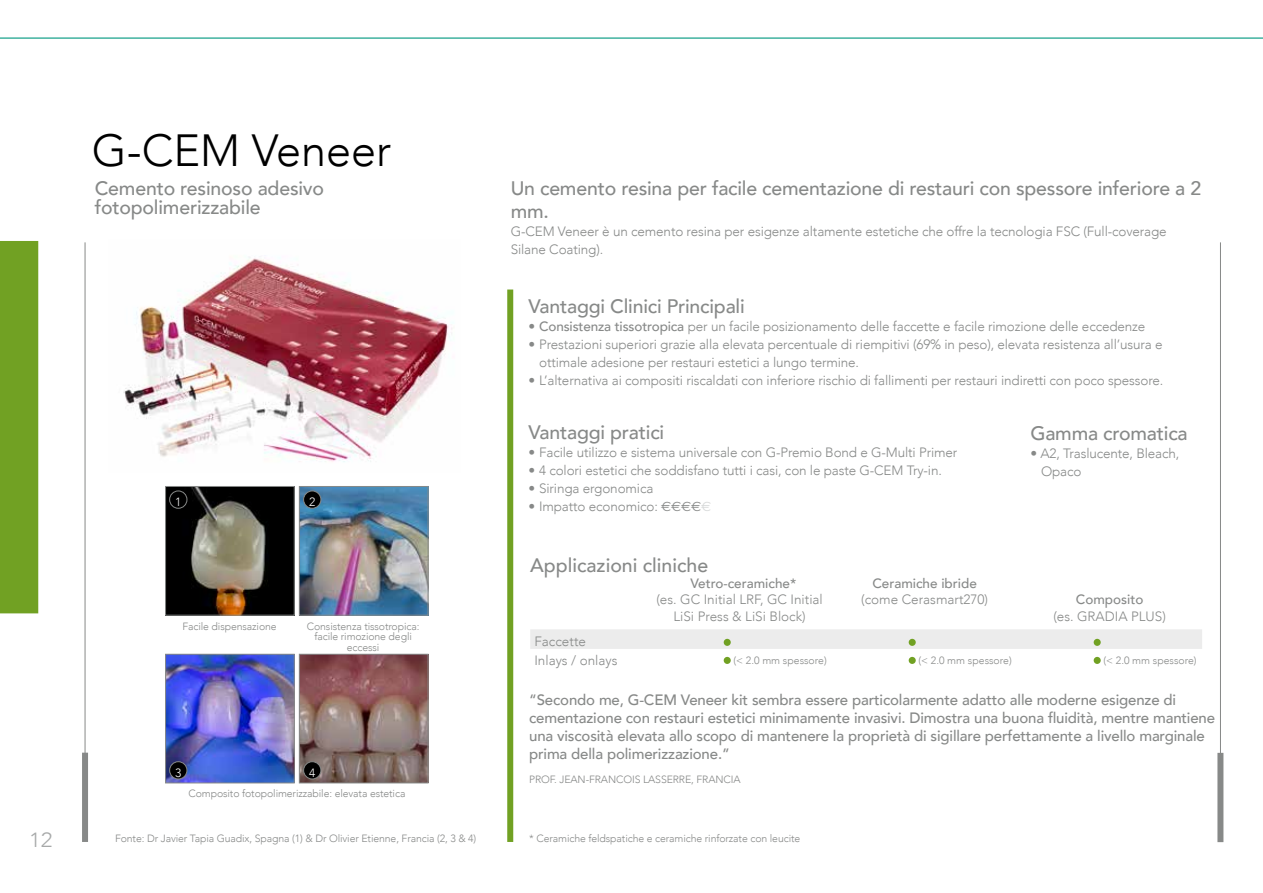
<style>
.page{position:relative;width:1263px;height:893px;background:#fff}
.page>*{position:absolute;margin:0;border:0;box-sizing:border-box;transform-origin:0 0}
.t1{font:300 45px "Avenir";color:#000}
.t2{font:300 20.55px "Avenir";color:#a7a9a9;scale:1.1 1}
.t3{font:500 19.5px/19.5px "Avenir";letter-spacing:-.01em;color:#878988}
.t4{font:500 15px/18px "Avenir";letter-spacing:-.01em;color:#878988}
.t5{font:300 13.5px/18px "Avenir";letter-spacing:-.01em;color:#878988}
.t6{font:500 13.5px "Avenir";color:#878988}
.t7{font:300 12px "Avenir";color:#fff}
.t8{font:300 10.5px/10.5px "Avenir";letter-spacing:-.01em;color:#878988;text-align:center}
.s1{font-weight:500}
.s2{font-family:"Euro Sans Std";font-weight:400}
.s3{font-family:"Euro Sans Std";font-weight:400;color:#d8dada}
</style>
<div class="page">
<div style="left:0;top:241px;width:38px;height:372px;background:#71a123"></div>
<div style="left:507px;top:290px;width:6px;height:552px;background:#71a123"></div>
<img style="left:123px;top:257px;width:330px;height:205px">
<hr style="left:85px;top:242px;width:1px;height:518px;background:#878988">
<div style="left:82px;top:753px;width:6px;height:89px;background:#878988"></div>
<hr style="left:1220px;top:242px;width:1px;height:518px;background:#878988">
<div style="left:1217px;top:753px;width:6px;height:89px;background:#878988"></div>
<img style="left:167px;top:488px;width:126px;height:125px">
<div style="left:165px;top:486px;width:130px;height:129px;border:1px solid #878988"></div>
<div style="left:170px;top:491px;width:17px;height:17px;background:#000;border-radius:50%"></div>
<div style="left:169px;top:491px;width:18px;height:17px;border:1px solid #878988;border-radius:50%"></div>
<img style="left:301px;top:488px;width:125px;height:125px">
<div style="left:299px;top:486px;width:129px;height:129px;border:1px solid #878988"></div>
<div style="left:304px;top:491px;width:17px;height:17px;background:#000;border-radius:50%"></div>
<div style="left:303px;top:491px;width:18px;height:17px;border:1px solid #878988;border-radius:50%"></div>
<img style="left:301px;top:656px;width:125px;height:125px">
<div style="left:299px;top:654px;width:129px;height:129px;border:1px solid #878988"></div>
<div style="left:304px;top:762px;width:17px;height:17px;background:#000;border-radius:50%"></div>
<div style="left:303px;top:761px;width:18px;height:18px;border:1px solid #878988;border-radius:50%"></div>
<img style="left:167px;top:656px;width:126px;height:125px">
<div style="left:165px;top:654px;width:130px;height:129px;border:1px solid #878988"></div>
<div style="left:170px;top:762px;width:17px;height:17px;background:#000;border-radius:50%"></div>
<div style="left:169px;top:761px;width:18px;height:18px;border:1px solid #878988;border-radius:50%"></div>
<div style="left:530px;top:629px;width:672px;height:20px;background:#ececec"></div>
<div style="left:724px;top:639px;width:7px;height:7px;background:#71a123;border-radius:50%"></div>
<div style="left:909px;top:639px;width:7px;height:7px;background:#71a123;border-radius:50%"></div>
<div style="left:1094px;top:639px;width:7px;height:7px;background:#71a123;border-radius:50%"></div>
<div style="left:724px;top:657px;width:7px;height:7px;background:#71a123;border-radius:50%"></div>
<div style="left:909px;top:657px;width:7px;height:7px;background:#71a123;border-radius:50%"></div>
<div style="left:1094px;top:657px;width:7px;height:7px;background:#71a123;border-radius:50%"></div>
<svg style="left:0;top:37px;width:1263px;height:2px;background:#6fc4b6"></svg>
<h2 class="t2" style="left:29px;top:827px;width:23px">12</h2>
<h1 class="t1" style="left:92px;top:124px;width:301px">G-CEM Veneer</h1>
<h3 class="t3" style="left:95px;top:177px;width:231px">Cemento resinoso adesivo fotopolimerizzabile</h3>
<h3 class="t3" style="left:511px;top:176px;width:692px;line-height:22.5px">Un cemento resina per facile cementazione di restauri con spessore inferiore a 2 mm.</h3>
<p class="t5" style="left:511px;top:222px;width:657px">G-CEM Veneer è un cemento resina per esigenze altamente estetiche che offre la tecnologia FSC (Full-coverage<br>Silane Coating).</p>
<p class="t7" style="left:175px;top:495px;width:8px">1</p>
<p class="t7" style="left:309px;top:495px;width:8px">2</p>
<p class="t8" style="left:182px;top:621px;width:96px">Facile dispensazione</p>
<p class="t8" style="left:307px;top:621px;width:114px">Consistenza tissotropica: facile rimozione degli eccessi</p>
<p class="t7" style="left:175px;top:766px;width:8px">3</p>
<p class="t7" style="left:309px;top:766px;width:8px">4</p>
<p class="t8" style="left:188px;top:789px;width:218px">Composito fotopolimerizzabile: elevata estetica</p>
<p class="t8" style="left:115px;top:833px;width:363px">Fonte: Dr Javier Tapia Guadix, Spagna (1) &amp; Dr Olivier Etienne, Francia (2, 3 &amp; 4)</p>
<h3 class="t3" style="left:528px;top:295px;width:218px">Vantaggi Clinici Principali</h3>
<p class="t5" style="left:528px;top:317px;width:618px">• <span class="s1">Consistenza tissotropica</span> per un facile posizionamento delle faccette e facile rimozione delle eccedenze</p>
<p class="t5" style="left:539px;top:335px;width:625px;text-indent:-11px">• Prestazioni superiori grazie alla elevata percentuale di riempitivi (69% in peso), elevata resistenza all’usura e ottimale adesione per restauri estetici a lungo termine.</p>
<p class="t5" style="left:528px;top:371px;width:636px">• L’alternativa ai compositi riscaldati con inferiore rischio di fallimenti per restauri indiretti con poco spessore.</p>
<h3 class="t3" style="left:528px;top:422px;width:137px">Vantaggi pratici</h3>
<p class="t5" style="left:528px;top:444px;width:430px">• Facile utilizzo e sistema universale con G-Premio Bond e G-Multi Primer</p>
<p class="t5" style="left:528px;top:462px;width:415px">• 4 colori estetici che soddisfano tutti i casi, con le paste G-CEM Try-in.</p>
<p class="t5" style="left:528px;top:480px;width:126px">• Siringa ergonomica</p>
<p class="t5" style="left:528px;top:498px;width:184px">• Impatto economico: <span class="s2">€€€€</span><span class="s3">€</span></p>
<h3 class="t3" style="left:1030px;top:422px;width:159px">Gamma cromatica</h3>
<p class="t5" style="left:1041px;top:444px;width:140px;text-indent:-11px">• A2, Traslucente, Bleach,<br>Opaco</p>
<h3 class="t3" style="left:530px;top:555px;width:180px">Applicazioni cliniche</h3>
<p class="t6" style="left:690px;top:571px;width:107px">Vetro-ceramiche*</p>
<p class="t5" style="left:656px;top:591px;width:168px;line-height:16.5px;text-align:center">(es. GC Initial LRF, GC Initial<br>LiSi Press &amp; LiSi Block)</p>
<p class="t6" style="left:872px;top:571px;width:106px">Ceramiche ibride</p>
<p class="t5" style="left:861px;top:591px;width:128px">(come Cerasmart270)</p>
<p class="t6" style="left:1076px;top:588px;width:69px">Composito</p>
<p class="t5" style="left:1053px;top:607px;width:114px">(es. GRADIA PLUS)</p>
<p class="t5" style="left:534px;top:631px;width:85px;line-height:19.5px">Faccette<br>Inlays / onlays</p>
<p class="t8" style="left:733px;top:655px;width:95px">(&lt; 2.0 mm spessore)</p>
<p class="t8" style="left:918px;top:655px;width:95px">(&lt; 2.0 mm spessore)</p>
<p class="t8" style="left:1103px;top:655px;width:95px">(&lt; 2.0 mm spessore)</p>
<p class="t4" style="left:529px;top:690px;width:687px">“Secondo me, G-CEM Veneer kit sembra essere particolarmente adatto alle moderne esigenze di cementazione con restauri estetici minimamente invasivi. Dimostra una buona fluidità, mentre mantiene una viscosità elevata allo scopo di mantenere la proprietà di sigillare perfettamente a livello marginale prima della polimerizzazione.”</p>
<p class="t8" style="left:529px;top:774px;width:213px">PROF. JEAN-FRANCOIS LASSERRE, FRANCIA</p>
<p class="t8" style="left:529px;top:833px;width:273px">* Ceramiche feldspatiche e ceramiche rinforzate con leucite</p>
</div>
